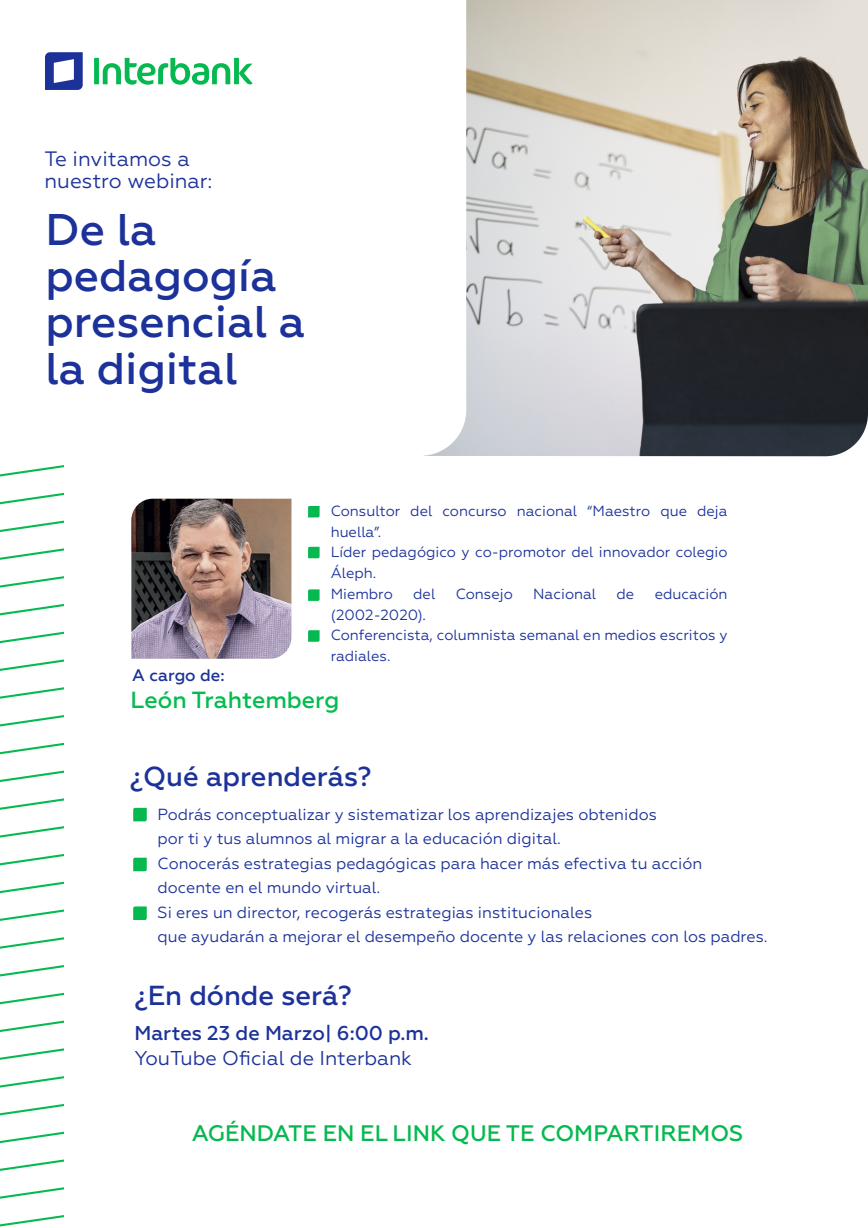
<style>
.page{position:relative;width:868px;height:1228px;background:#fff}
.page>*{position:absolute;margin:0;border:0;box-sizing:border-box;transform-origin:0 0}
.t1{font:500 44.31px/46.4px "Geometria";color:#1c329a}
.t2{font:500 27.51px "Geometria";color:#1c3299}
.t3{font:500 23.34px "Geometria";color:#05bc50}
.t4{font:500 22.43px "Geometria";color:#05b950}
.t5{font:20.82px/22.9px "Geometria";color:#1c329a}
.t6{font:20.02px "Geometria";color:#1c329a}
.t7{font:500 20.02px "Geometria";color:#1c329a}
.t8{font:500 16.73px "Geometria";color:#1c329a}
.t9{font:16.1px/24.5px "Geometria";color:#1c329a}
.t10{font:14.7px/20.8px "Geometria";color:#1c329a}
</style>
<div class="page">
<img style="left:466px;top:0;width:402px;height:456px">
<svg style="left:94px;top:58px;width:159px;height:27px"></svg>
<svg style="left:45px;top:52px;width:38px;height:38px"></svg>
<img style="left:131px;top:499px;width:160px;height:160px">
<svg style="left:308px;top:506px;width:12px;height:11px"></svg>
<svg style="left:308px;top:547px;width:12px;height:11px"></svg>
<svg style="left:308px;top:589px;width:12px;height:12px"></svg>
<svg style="left:308px;top:630px;width:12px;height:12px"></svg>
<svg style="left:133px;top:808px;width:14px;height:13px"></svg>
<svg style="left:133px;top:858px;width:14px;height:13px"></svg>
<svg style="left:133px;top:906px;width:14px;height:14px"></svg>
<svg style="left:0;top:465px;width:64px;height:762px"></svg>
<p class="t5" style="left:45px;top:147px;width:169px">Te invitamos a nuestro webinar:</p>
<h1 class="t1" style="left:45px;top:206px;width:261px">De la pedagogía presencial a la digital</h1>
<p class="t8" style="left:132px;top:665px;width:94px">A cargo de:</p>
<p class="t10" style="left:331px;top:500px;width:398px">Consultor del concurso nacional “Maestro que deja huella”.<br>Líder pedagógico y co-promotor del innovador colegio<br>Áleph.<br>Miembro</p>
<p class="t10" style="left:413px;top:583px;width:24px">del</p>
<p class="t10" style="left:456px;top:583px;width:59px">Consejo</p>
<p class="t10" style="left:533px;top:583px;width:64px">Nacional</p>
<p class="t10" style="left:617px;top:583px;width:19px">de</p>
<p class="t10" style="left:655px;top:583px;width:74px">educación</p>
<p class="t10" style="left:331px;top:604px;width:398px">(2002-2020).<br>Conferencista, columnista semanal en medios escritos y radiales.</p>
<h3 class="t3" style="left:130px;top:686px;width:210px">León Trahtemberg</h3>
<h2 class="t2" style="left:130px;top:760px;width:243px">¿Qué aprenderás?</h2>
<p class="t9" style="left:158px;top:802px;width:612px">Podrás conceptualizar y sistematizar los aprendizajes obtenidos<br>por ti y tus alumnos al migrar a la educación digital.<br>Conocerás estrategias pedagógicas para hacer más efectiva tu acción docente en el mundo virtual.<br>Si eres un director, recogerás estrategias institucionales<br>que ayudarán a mejorar el desempeño docente y las relaciones con los padres.</p>
<h2 class="t2" style="left:134px;top:979px;width:219px">¿En dónde será?</h2>
<p class="t7" style="left:134px;top:1021px;width:296px">Martes 23 de Marzo| 6:00 p.m.</p>
<p class="t6" style="left:134px;top:1046px;width:279px">YouTube Oficial de Interbank</p>
<h3 class="t4" style="left:192px;top:1120px;width:553px">AGÉNDATE EN EL LINK QUE TE COMPARTIREMOS</h3>
</div>
